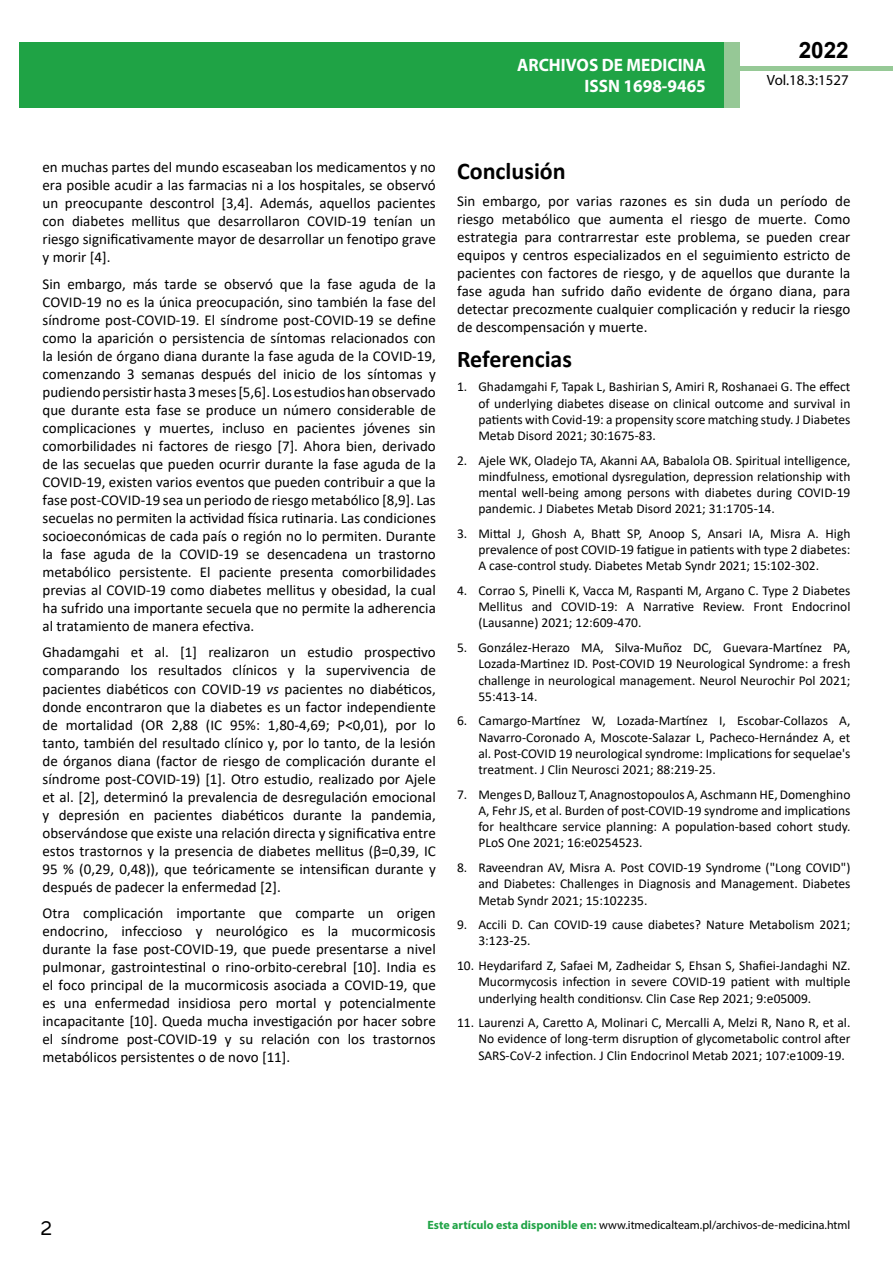
<style>
.page{position:relative;width:893px;height:1263px;background:#fff}
.page>*{position:absolute;margin:0;border:0;box-sizing:border-box;transform-origin:0 0}
.t1{font:25.5px "Tunga";color:#000}
.t2{font:700 24px "Calibri";color:#000}
.t3{font:700 22.5px "Arial";color:#000}
.t4{font:700 18px/21.6px "Myriad Pro";color:#fff;text-align:right;scale:.96 1}
.t5{font:15px/18px "Calibri";color:#000;text-align:justify}
.t6{font:14.85px "Myriad Pro";color:#000}
.t7{font:13.5px/16.2px "Calibri";color:#000;text-align:justify}
.t8{font:12px "Myriad Pro";color:#000}
.s1{font-style:italic}
.s2{font-weight:700;color:#1fa345}
.s3{font-weight:700;color:#1da34a}
</style>
<div class="page">
<div style="left:722px;top:66px;width:171px;height:5px;background:#96c996"></div>
<div style="left:19px;top:42px;width:706px;height:66px;background:#1fa345"></div>
<div style="left:725px;top:42px;width:15px;height:66px;background:#96c896"></div>
<p class="t4" style="left:517px;top:53px;width:198px">ARCHIVOS DE MEDICINA<br>ISSN 1698-9465</p>
<h3 class="t3" style="left:799px;top:35px;width:52px">2022</h3>
<p class="t6" style="left:767px;top:71px;width:83px">Vol.18.3:1527</p>
<p class="t5" style="left:43px;top:158px;width:395px">en muchas partes del mundo escaseaban los medicamentos y no era posible acudir a las farmacias ni a los hospitales, se observó un preocupante descontrol [3,4]. Además, aquellos pacientes con diabetes mellitus que desarrollaron COVID-19 tenían un riesgo significativamente mayor de desarrollar un fenotipo grave y morir [4].</p>
<p class="t5" style="left:43px;top:275px;width:395px">Sin embargo, más tarde se observó que la fase aguda de la COVID-19 no es la única preocupación, sino también la fase del síndrome post-COVID-19. El síndrome post-COVID-19 se define como la aparición o persistencia de síntomas relacionados con la lesión de órgano diana durante la fase aguda de la COVID-19, comenzando 3 semanas después del inicio de los síntomas y pudiendo persistir hasta 3 meses [5,6]. Los estudios han observado que durante esta fase se produce un número considerable de complicaciones y muertes, incluso en pacientes jóvenes sin comorbilidades ni factores de riesgo [7]. Ahora bien, derivado de las secuelas que pueden ocurrir durante la fase aguda de la COVID-19, existen varios eventos que pueden contribuir a que la fase post-COVID-19 sea un periodo de riesgo metabólico [8,9]. Las secuelas no permiten la actividad física rutinaria. Las condiciones socioeconómicas de cada país o región no lo permiten. Durante la fase aguda de la COVID-19 se desencadena un trastorno metabólico persistente. El paciente presenta comorbilidades previas al COVID-19 como diabetes mellitus y obesidad, la cual ha sufrido una importante secuela que no permite la adherencia al tratamiento de manera efectiva.</p>
<p class="t5" style="left:43px;top:643px;width:395px">Ghadamgahi et al. [1] realizaron un estudio prospectivo comparando los resultados clínicos y la supervivencia de pacientes diabéticos con COVID-19 <span class="s1">vs</span> pacientes no diabéticos, donde encontraron que la diabetes es un factor independiente de mortalidad (OR 2,88 (IC 95%: 1,80-4,69; P&lt;0,01), por lo tanto, también del resultado clínico y, por lo tanto, de la lesión de órganos diana (factor de riesgo de complicación durante el síndrome post-COVID-19) [1]. Otro estudio, realizado por Ajele et al. [2], determinó la prevalencia de desregulación emocional y depresión en pacientes diabéticos durante la pandemia, observándose que existe una relación directa y significativa entre estos trastornos y la presencia de diabetes mellitus (β=0,39, IC 95 % (0,29, 0,48)), que teóricamente se intensifican durante y después de padecer la enfermedad [2].</p>
<p class="t5" style="left:43px;top:904px;width:395px">Otra complicación importante que comparte un origen endocrino, infeccioso y neurológico es la mucormicosis durante la fase post-COVID-19, que puede presentarse a nivel pulmonar, gastrointestinal o rino-orbito-cerebral [10]. India es el foco principal de la mucormicosis asociada a COVID-19, que es una enfermedad insidiosa pero mortal y potencialmente incapacitante [10]. Queda mucha investigación por hacer sobre el síndrome post-COVID-19 y su relación con los trastornos metabólicos persistentes o de novo [11].</p>
<h2 class="t2" style="left:457px;top:154px;width:110px">Conclusión</h2>
<p class="t5" style="left:457px;top:191px;width:395px">Sin embargo, por varias razones es sin duda un período de riesgo metabólico que aumenta el riesgo de muerte. Como estrategia para contrarrestar este problema, se pueden crear equipos y centros especializados en el seguimiento estricto de pacientes con factores de riesgo, y de aquellos que durante la fase aguda han sufrido daño evidente de órgano diana, para detectar precozmente cualquier complicación y reducir la riesgo de descompensación y muerte.</p>
<h2 class="t2" style="left:457px;top:342px;width:116px">Referencias</h2>
<p class="t7" style="left:478px;top:378px;width:374px;text-indent:-21px">1. Ghadamgahi F, Tapak L, Bashirian S, Amiri R, Roshanaei G. The effect of underlying diabetes disease on clinical outcome and survival in patients with Covid-19: a propensity score matching study. J Diabetes Metab Disord 2021; 30:1675-83.</p>
<p class="t7" style="left:478px;top:452px;width:374px;text-indent:-21px">2. Ajele WK, Oladejo TA, Akanni AA, Babalola OB. Spiritual intelligence, mindfulness, emotional dysregulation, depression relationship with mental well-being among persons with diabetes during COVID-19 pandemic. J Diabetes Metab Disord 2021; 31:1705-14.</p>
<p class="t7" style="left:478px;top:525px;width:374px;text-indent:-21px">3. Mittal J, Ghosh A, Bhatt SP, Anoop S, Ansari IA, Misra A. High prevalence of post COVID-19 fatigue in patients with type 2 diabetes:<br>A case-control study. Diabetes Metab Syndr 2021; 15:102-302.</p>
<p class="t7" style="left:478px;top:582px;width:374px;text-indent:-21px">4. Corrao S, Pinelli K, Vacca M, Raspanti M, Argano C. Type 2 Diabetes Mellitus and COVID-19: A Narrative Review. Front Endocrinol (Lausanne) 2021; 12:609-470.</p>
<p class="t7" style="left:478px;top:639px;width:374px;text-indent:-21px">5. González-Herazo MA, Silva-Muñoz DC, Guevara-Martínez PA, Lozada-Martinez ID. Post-COVID 19 Neurological Syndrome: a fresh challenge in neurological management. Neurol Neurochir Pol 2021; 55:413-14.</p>
<p class="t7" style="left:478px;top:712px;width:374px;text-indent:-21px">6. Camargo-Martínez W, Lozada-Martínez I, Escobar-Collazos A, Navarro-Coronado A, Moscote-Salazar L, Pacheco-Hernández A, et al. Post-COVID 19 neurological syndrome: Implications for sequelae's treatment. J Clin Neurosci 2021; 88:219-25.</p>
<p class="t7" style="left:478px;top:786px;width:374px;text-indent:-21px">7. Menges D, Ballouz T, Anagnostopoulos A, Aschmann HE, Domenghino A, Fehr JS, et al. Burden of post-COVID-19 syndrome and implications for healthcare service planning: A population-based cohort study.<br>PLoS One 2021; 16:e0254523.</p>
<p class="t7" style="left:478px;top:859px;width:374px;text-indent:-21px">8. Raveendran AV, Misra A. Post COVID-19 Syndrome ("Long COVID") and Diabetes: Challenges in Diagnosis and Management. Diabetes Metab Syndr 2021; 15:102235.</p>
<p class="t7" style="left:478px;top:916px;width:374px;text-indent:-21px">9. Accili D. Can COVID-19 cause diabetes? Nature Metabolism 2021;<br>3:123-25.</p>
<p class="t7" style="left:478px;top:957px;width:374px;text-indent:-21px">10. Heydarifard Z, Safaei M, Zadheidar S, Ehsan S, Shafiei-Jandaghi NZ.<br>Mucormycosis infection in severe COVID-19 patient with multiple underlying health conditionsv. Clin Case Rep 2021; 9:e05009.</p>
<p class="t7" style="left:478px;top:1014px;width:374px;text-indent:-21px">11. Laurenzi A, Caretto A, Molinari C, Mercalli A, Melzi R, Nano R, et al.<br>No evidence of long-term disruption of glycometabolic control after SARS-CoV-2 infection. J Clin Endocrinol Metab 2021; 107:e1009-19.</p>
<h1 class="t1" style="left:41px;top:1211px;width:13px">2</h1>
<p class="t8" style="left:427px;top:1218px;width:425px"><span class="s2">Este artículo esta disp</span><span class="s3">oni</span><span class="s2">ble en:</span> www.itmedicalteam.pl/archivos-de-medicina.html</p>
</div>
